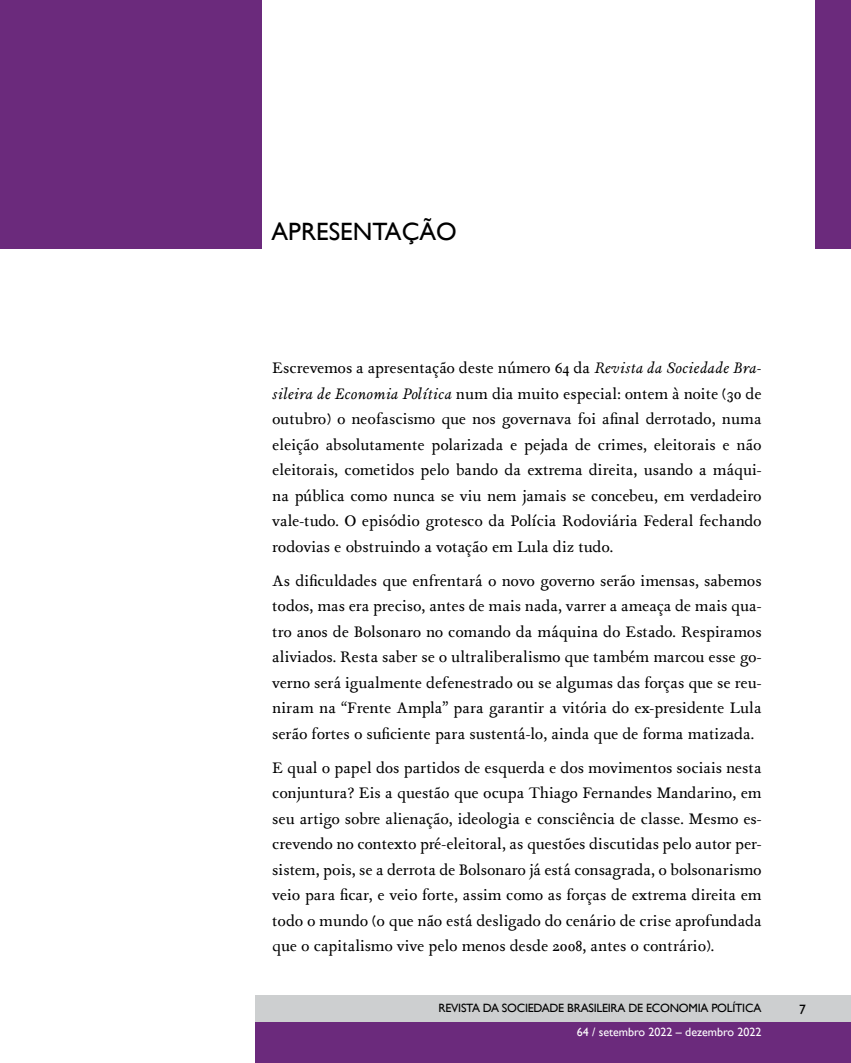
<style>
.page{position:relative;width:851px;height:1063px;background:#fff}
.page>*{position:absolute;margin:0;border:0;box-sizing:border-box;transform-origin:0 0}
.t1{font:25.05px "Gill Sans";color:#000}
.t2{font:16.5px/25.5px "Isidora";color:#000;text-align:justify}
.t3{font:13.5px "Gill Sans";color:#000}
.t4{font:12px "Gill Sans";letter-spacing:-.02em;color:#000}
.t5{font:12px "Gill Sans";color:#fff}
.s1{font-style:italic}
</style>
<div class="page">
<div style="left:255px;top:1022px;width:595px;height:41px;background:#6b2a7c"></div>
<div style="left:255px;top:995px;width:595px;height:27px;background:#cdcfd0"></div>
<div style="left:814px;top:0;width:36px;height:248px;background:#6b2a7c"></div>
<div style="left:0;top:0;width:261px;height:248px;background:#6b2a7c"></div>
<h1 class="t1" style="left:271px;top:217px;width:187px">APRESENTAÇÃO</h1>
<p class="t2" style="left:272px;top:355px;width:491px">Escrevemos a apresentação deste número 64 da <span class="s1">Revista da Sociedade Bra&shy;sileira de Economia Política</span> num dia muito especial: ontem à noite (30 de outubro) o neofascismo que nos governava foi afinal derrotado, numa eleição absolutamente polarizada e pejada de crimes, eleitorais e não eleitorais, cometidos pelo bando da extrema direita, usando a máqui&shy;na pública como nunca se viu nem jamais se concebeu, em verdadeiro vale-tudo. O episódio grotesco da Polícia Rodoviária Federal fechando rodovias e obstruindo a votação em Lula diz tudo.</p>
<p class="t2" style="left:272px;top:567px;width:491px">As dificuldades que enfrentará o novo governo serão imensas, sabemos todos, mas era preciso, antes de mais nada, varrer a ameaça de mais qua&shy;tro anos de Bolsonaro no comando da máquina do Estado. Respiramos aliviados. Resta saber se o ultraliberalismo que também marcou esse go&shy;verno será igualmente defenestrado ou se algumas das forças que se reu&shy;niram na “Frente Ampla” para garantir a vitória do ex-presidente Lula serão fortes o suficiente para sustentá-lo, ainda que de forma matizada.</p>
<p class="t2" style="left:272px;top:754px;width:491px">E qual o papel dos partidos de esquerda e dos movimentos sociais nesta conjuntura? Eis a questão que ocupa Thiago Fernandes Mandarino, em seu artigo sobre alienação, ideologia e consciência de classe. Mesmo es&shy;crevendo no contexto pré-eleitoral, as questões discutidas pelo autor per&shy;sistem, pois, se a derrota de Bolsonaro já está consagrada, o bolsonarismo veio para ficar, e veio forte, assim como as forças de extrema direita em todo o mundo (o que não está desligado do cenário de crise aprofundada que o capitalismo vive pelo menos desde 2008, antes o contrário).</p>
<p class="t4" style="left:438px;top:1001px;width:324px">REVISTA DA SOCIEDADE BRASILEIRA DE ECONOMIA POLÍTICA</p>
<p class="t5" style="left:576px;top:1025px;width:186px">64 / setembro 2022 – dezembro 2022</p>
<p class="t3" style="left:799px;top:1001px;width:8px">7</p>
</div>
